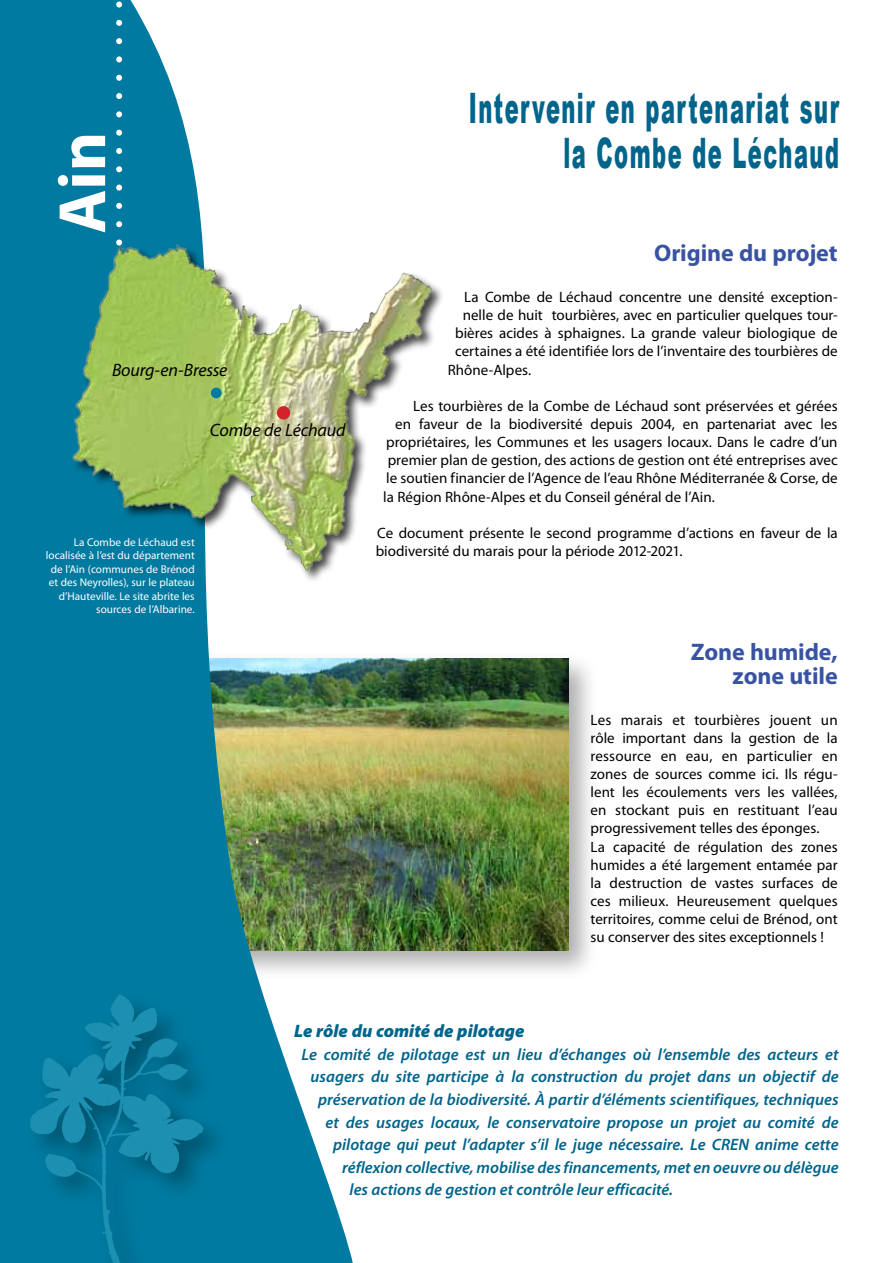
<style>
.page{position:relative;width:893px;height:1263px;background:#fff}
.page>*{position:absolute;margin:0;border:0;box-sizing:border-box;transform-origin:0 0}
.t1{font:700 67.5px "Myriad Pro";color:#fff}
.t2{font:900 42px/45px "Arial";letter-spacing:.07em;color:#00648b;text-align:right;scale:.5 1}
.t3{font:700 24px/24px "Myriad Pro";letter-spacing:-.005em;color:#3953a4;text-align:right}
.t4{font:italic 18px "Myriad Pro";letter-spacing:-.01em;color:#000}
.t5{font:italic 900 18px "Myriad Pro";color:#00648b}
.t6{font:italic 600 16.5px "Myriad Pro";color:#00648b}
.t7{font:15px/18.1px "Myriad Pro";color:#000}
.t8{font:11.25px/13.5px "Myriad Pro";color:#fff;text-align:right}
</style>
<div class="page">
<div style="left:172px;top:651px;width:427px;height:330px;background:#000;opacity:.32"></div>
<img style="left:360px;top:658px;width:208px;height:292px">
<svg style="left:0;top:0;width:360px;height:1263px;fill:#007aa0"></svg>
<svg style="left:116px;top:0;width:6px;height:227px"></svg>
<img style="left:70px;top:227px;width:373px;height:364px">
<div style="left:211px;top:388px;width:11px;height:10px;background:#007aa0;border-radius:50%"></div>
<div style="left:277px;top:406px;width:13px;height:13px;background:#d2232a;border-radius:50%"></div>
<img style="left:0;top:983px;width:304px;height:280px">
<h1 class="t1" style="left:38px;top:234px;width:103px;rotate:-90deg">Ain</h1>
<p class="t4" style="left:112px;top:359px;width:117px">Bourg-en-Bresse</p>
<p class="t4" style="left:210px;top:419px;width:137px">Combe de Léchaud</p>
<p class="t8" style="left:46px;top:535px;width:150px">La Combe de Léchaud est localisée à l’est du département de l’Ain (communes de Brénod et des Neyrolles), sur le plateau d’Hauteville. Le site abrite les sources de l’Albarine.</p>
<h2 class="t2" style="left:469px;top:84px;width:742px">Intervenir en partenariat sur la Combe de Léchaud</h2>
<h3 class="t3" style="left:654px;top:240px;width:185px">Origine du projet</h3>
<p class="t7" style="left:464px;top:288px;width:375px">La Combe de Léchaud concentre une densité exception-</p>
<p class="t7" style="left:463px;top:306px;width:377px">nelle de huit tourbières, avec en particulier quelques tour-</p>
<p class="t7" style="left:455px;top:324px;width:384px">bières acides à sphaignes. La grande valeur biologique de</p>
<p class="t7" style="left:455px;top:342px;width:384px">certaines a été identifiée lors de l’inventaire des tourbières de</p>
<p class="t7" style="left:448px;top:360px;width:85px">Rhône-Alpes.</p>
<p class="t7" style="left:413px;top:396px;width:426px">Les tourbières de la Combe de Léchaud sont préservées et gérées</p>
<p class="t7" style="left:395px;top:415px;width:444px">en faveur de la biodiversité depuis 2004, en partenariat avec les</p>
<p class="t7" style="left:386px;top:433px;width:453px">propriétaires, les Communes et les usagers locaux. Dans le cadre d’un</p>
<p class="t7" style="left:388px;top:451px;width:452px">premier plan de gestion, des actions de gestion ont été entreprises avec</p>
<p class="t7" style="left:386px;top:469px;width:453px">le soutien financier de l’Agence de l’eau Rhône Méditerranée &amp; Corse, de</p>
<p class="t7" style="left:383px;top:487px;width:333px">la Région Rhône-Alpes et du Conseil général de l’Ain.</p>
<p class="t7" style="left:376px;top:523px;width:464px">Ce document présente le second programme d’actions en faveur de la biodiversité du marais pour la période 2012-2021.</p>
<h3 class="t3" style="left:691px;top:639px;width:149px">Zone humide, zone utile</h3>
<p class="t7" style="left:591px;top:710px;width:249px">Les marais et tourbières jouent un rôle important dans la gestion de la ressource en eau, en particulier en zones de sources comme ici. Ils régu&shy;lent les écoulements vers les vallées, en stockant puis en restituant l’eau progressivement telles des éponges.<br>La capacité de régulation des zones humides a été largement entamée par la destruction de vastes surfaces de ces milieux. Heureusement quelques territoires, comme celui de Brénod, ont su conserver des sites exceptionnels !</p>
<p class="t5" style="left:294px;top:1021px;width:232px">Le rôle du comité de pilotage</p>
<p class="t6" style="left:302px;top:1044px;width:538px">Le comité de pilotage est un lieu d’échanges où l’ensemble des acteurs et</p>
<p class="t6" style="left:311px;top:1066px;width:529px">usagers du site participe à la construction du projet dans un objectif de</p>
<p class="t6" style="left:318px;top:1089px;width:522px">préservation de la biodiversité. à partir d’éléments scientifiques, techniques</p>
<p class="t6" style="left:326px;top:1111px;width:514px">et des usages locaux, le conservatoire propose un projet au comité de</p>
<p class="t6" style="left:333px;top:1134px;width:507px">pilotage qui peut l’adapter s’il le juge nécessaire. Le CREN anime cette</p>
<p class="t6" style="left:342px;top:1156px;width:498px">réflexion collective, mobilise des financements, met en oeuvre ou délègue</p>
<p class="t6" style="left:350px;top:1179px;width:325px">les actions de gestion et contrôle leur efficacité.</p>
</div>
